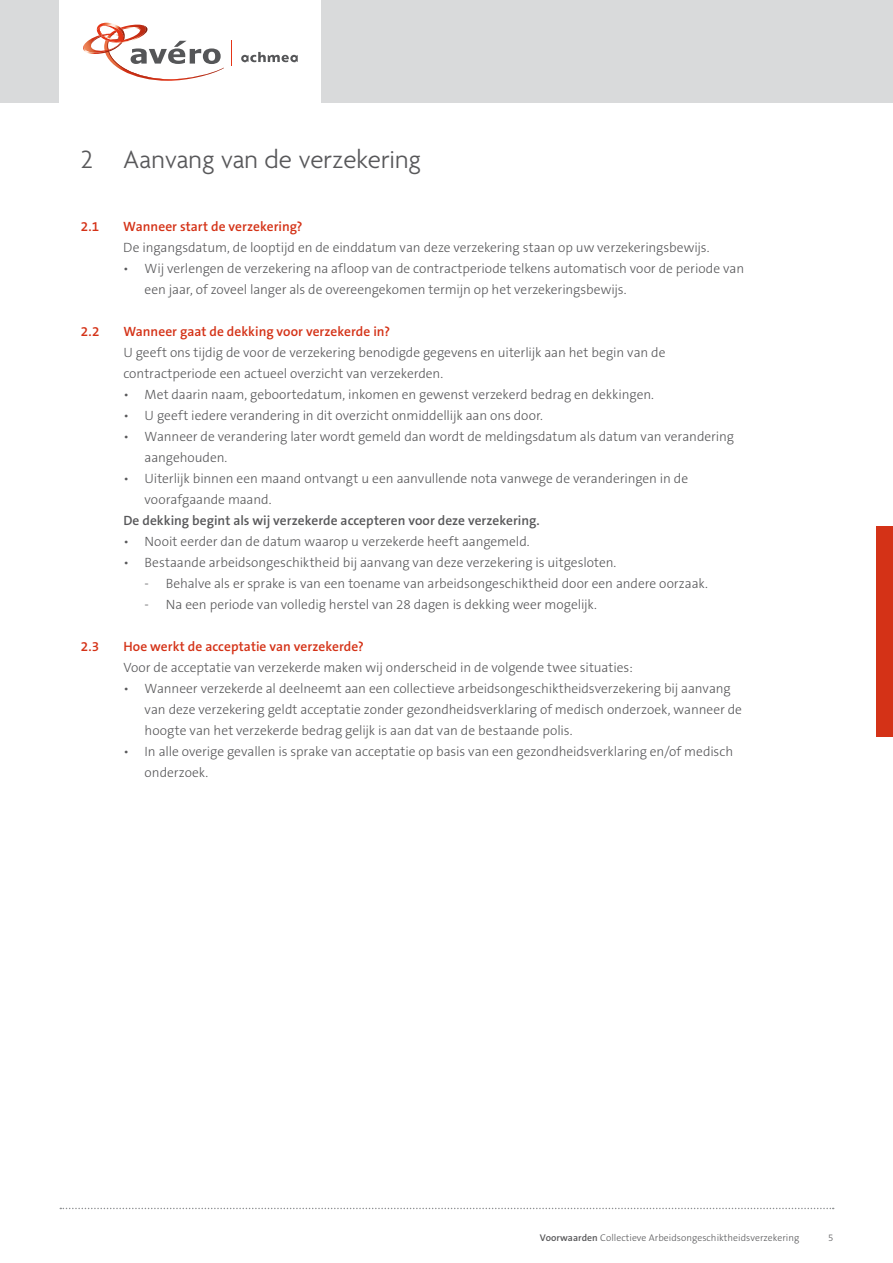
<style>
.page{position:relative;width:893px;height:1263px;background:#fff}
.page>*{position:absolute;margin:0;border:0;box-sizing:border-box;transform-origin:0 0}
.t1{font:300 27px "Agenda";color:#58585a}
.t2{font:300 13.5px/21px "The Sans B3";letter-spacing:-.005em;color:#58585a}
.t3{font:600 13.5px "The Sans B6";letter-spacing:.005em;color:#d43217}
.t4{font:600 13.5px "The Sans B6";letter-spacing:.005em;color:#58585a}
.t5{font:300 9.75px "The Sans B3";letter-spacing:.005em;color:#58585a}
.s1{font-family:"The Sans B6";font-weight:600}
</style>
<div class="page">
<div style="left:0;top:0;width:893px;height:103px;background:#d9dadb"></div>
<div style="left:60px;top:0;width:261px;height:103px;background:#fff"></div>
<svg style="left:241px;top:52px;width:57px;height:10px"></svg>
<svg style="left:83px;top:22px;width:141px;height:59px"></svg>
<svg style="left:231px;top:41px;width:1px;height:25px"></svg>
<svg style="left:60px;top:1208px;width:774px;height:1px"></svg>
<div style="left:876px;top:526px;width:17px;height:211px;background:#d43217"></div>
<h1 class="t1" style="left:81px;top:145px;width:342px">2 Aanvang van de verzekering</h1>
<p class="t3" style="left:81px;top:219px;width:20px">2.1</p>
<p class="t3" style="left:123px;top:219px;width:181px">Wanneer start de verzekering?</p>
<p class="t2" style="left:123px;top:238px;width:588px">De ingangsdatum, de looptijd en de einddatum van deze verzekering staan op uw verzekeringsbewijs.</p>
<p class="t2" style="left:145px;top:259px;width:601px;text-indent:-21px">• Wij verlengen de verzekering na afloop van de contractperiode telkens automatisch voor de periode van een jaar, of zoveel langer als de overeengekomen termijn op het verzekeringsbewijs.</p>
<p class="t3" style="left:81px;top:324px;width:20px">2.2</p>
<p class="t3" style="left:123px;top:324px;width:268px">Wanneer gaat de dekking voor verzekerde in?</p>
<p class="t2" style="left:123px;top:343px;width:544px">U geeft ons tijdig de voor de verzekering benodigde gegevens en uiterlijk aan het begin van de contractperiode een actueel overzicht van verzekerden.</p>
<p class="t2" style="left:123px;top:385px;width:532px">• Met daarin naam, geboortedatum, inkomen en gewenst verzekerd bedrag en dekkingen.</p>
<p class="t2" style="left:123px;top:406px;width:421px">• U geeft iedere verandering in dit overzicht onmiddellijk aan ons door.</p>
<p class="t2" style="left:145px;top:427px;width:591px;text-indent:-21px">• Wanneer de verandering later wordt gemeld dan wordt de meldingsdatum als datum van verandering aangehouden.</p>
<p class="t2" style="left:145px;top:469px;width:545px;text-indent:-21px">• Uiterlijk binnen een maand ontvangt u een aanvullende nota vanwege de veranderingen in de voorafgaande maand.</p>
<p class="t4" style="left:123px;top:513px;width:418px">De dekking begint als wij verzekerde accepteren voor deze verzekering.</p>
<p class="t2" style="left:123px;top:532px;width:408px">• Nooit eerder dan de datum waarop u verzekerde heeft aangemeld.</p>
<p class="t2" style="left:123px;top:553px;width:495px">• Bestaande arbeidsongeschiktheid bij aanvang van deze verzekering is uitgesloten.</p>
<p class="t2" style="left:145px;top:574px;width:565px">- Behalve als er sprake is van een toename van arbeidsongeschiktheid door een andere oorzaak.</p>
<p class="t2" style="left:145px;top:595px;width:454px">- Na een periode van volledig herstel van 28 dagen is dekking weer mogelijk.</p>
<p class="t3" style="left:81px;top:639px;width:20px">2.3</p>
<p class="t3" style="left:123px;top:639px;width:242px">Hoe werkt de acceptatie van verzekerde?</p>
<p class="t2" style="left:123px;top:658px;width:511px">Voor de acceptatie van verzekerde maken wij onderscheid in de volgende twee situaties:</p>
<p class="t2" style="left:145px;top:679px;width:599px;text-indent:-21px">• Wanneer verzekerde al deelneemt aan een collectieve arbeidsongeschiktheidsverzekering bij aanvang van deze verzekering geldt acceptatie zonder gezondheidsverklaring of medisch onderzoek, wanneer de hoogte van het verzekerde bedrag gelijk is aan dat van de bestaande polis.</p>
<p class="t2" style="left:145px;top:742px;width:590px;text-indent:-21px">• In alle overige gevallen is sprake van acceptatie op basis van een gezondheidsverklaring en/of medisch onderzoek.</p>
<p class="t5" style="left:540px;top:1233px;width:261px"><span class="s1">Voorwaarden</span> Collectieve Arbeidsongeschiktheidsverzekering</p>
<p class="t5" style="left:828px;top:1233px;width:7px">5</p>
</div>
